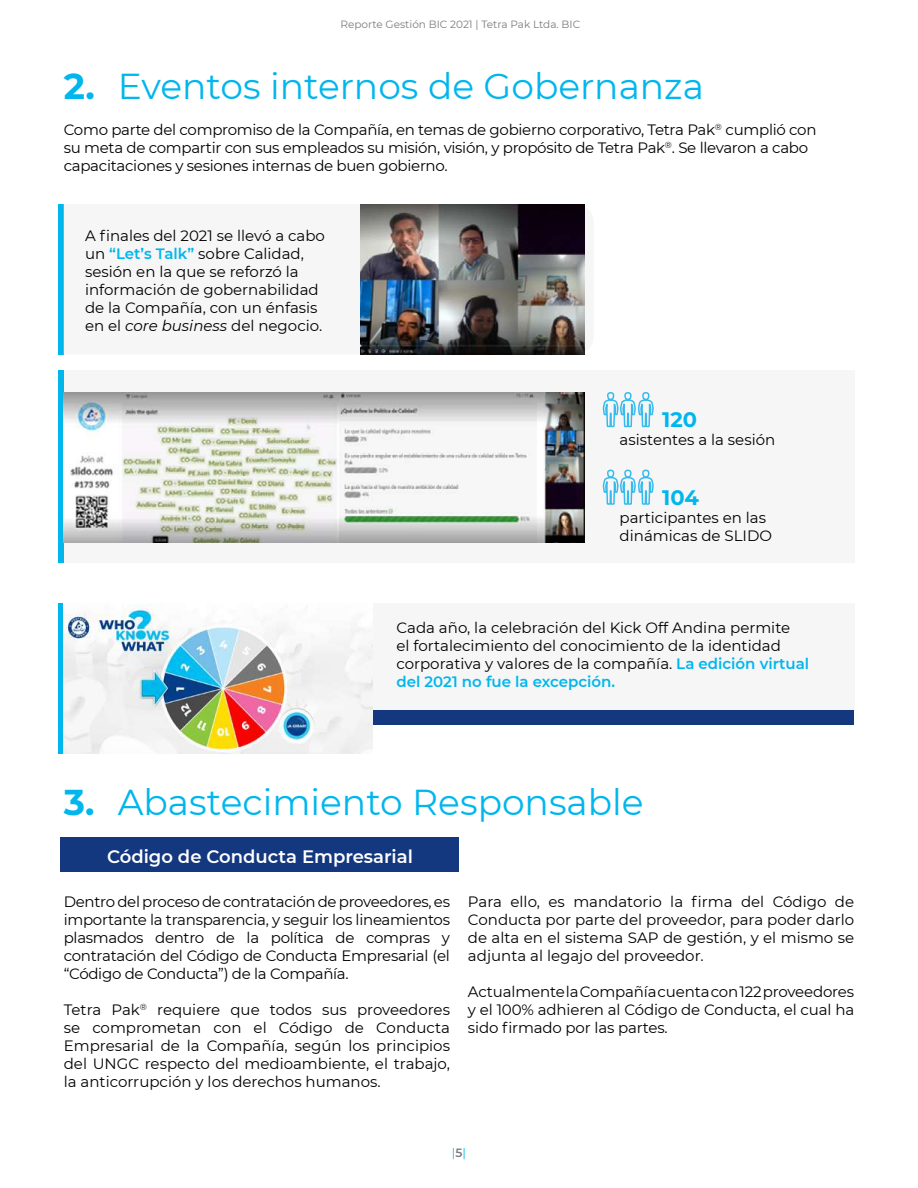
<style>
.page{position:relative;width:918px;height:1188px;background:#fff}
.page>*{position:absolute;margin:0;border:0;box-sizing:border-box;transform-origin:0 0}
.t1{font:36px "Montserrat";color:#00b6ed}
.t2{font:700 21px "Montserrat";color:#00b6ed}
.t3{font:600 18px "Montserrat";color:#fff}
.t4{font:15px/18px "Montserrat";letter-spacing:-.01em;color:#000}
.t5{font:12px "Montserrat";color:#00b6ed}
.t6{font:10.5px "Montserrat";color:#7c7b7b}
.s1{font-weight:700}
.s2{font-weight:600;color:#00b6ed}
.s3{font-style:italic}
.s4{font-weight:600;color:#7c7b7b}
</style>
<div class="page">
<div style="left:58px;top:204px;width:6px;height:150px;background:#00b6ed"></div>
<img style="left:360px;top:204px;width:225px;height:150px">
<div style="left:372px;top:679px;width:482px;height:46px;background:#14387f"></div>
<div style="left:64px;top:604px;width:790px;height:106px;background:#f6f6f6"></div>
<div style="left:58px;top:604px;width:6px;height:150px;background:#00b6ed"></div>
<img style="left:64px;top:610px;width:308px;height:144px">
<div style="left:61px;top:837px;width:398px;height:34px;background:#14387f"></div>
<div style="left:64px;top:370px;width:790px;height:193px;background:#f6f6f6"></div>
<div style="left:58px;top:370px;width:6px;height:193px;background:#00b6ed"></div>
<img style="left:64px;top:392px;width:521px;height:150px">
<svg style="left:602px;top:392px;width:52px;height:113px"></svg>
<p class="t6" style="left:340px;top:17px;width:241px">Reporte Gestión BIC 2021 | Tetra Pak Ltda. BIC</p>
<h1 class="t1" style="left:64px;top:61px;width:642px"><span class="s1">2.</span> Eventos internos de Gobernanza</h1>
<p class="t4" style="left:64px;top:120px;width:754px">Como parte del compromiso de la Compañía, en temas de gobierno corporativo, Tetra Pak<sup>®</sup> cumplió con su meta de compartir con sus empleados su misión, visión, y propósito de Tetra Pak<sup>®</sup>. Se llevaron a cabo capacitaciones y sesiones internas de buen gobierno.</p>
<p class="t4" style="left:85px;top:226px;width:241px">A finales del 2021 se llevó a cabo un <span class="s2">“Let’s Talk”</span> sobre Calidad, sesión en la que se reforzó la información de gobernabilidad de la Compañía, con un énfasis en el <span class="s3">core business</span> del negocio.</p>
<h2 class="t2" style="left:662px;top:404px;width:36px">120</h2>
<p class="t4" style="left:620px;top:430px;width:157px">asistentes a la sesión</p>
<h2 class="t2" style="left:662px;top:482px;width:38px">104</h2>
<p class="t4" style="left:620px;top:508px;width:154px">participantes en las dinámicas de SLIDO</p>
<p class="t4" style="left:396px;top:619px;width:414px">Cada año, la celebración del Kick Off Andina permite<br>el fortalecimiento del conocimiento de la identidad corporativa y valores de la compañía. <span class="s2">La edición virtual del 2021 no fue la excepción.</span></p>
<h1 class="t1" style="left:64px;top:778px;width:581px"><span class="s1">3.</span> Abastecimiento Responsable</h1>
<p class="t3" style="left:107px;top:844px;width:307px">Código de Conducta Empresarial</p>
<p class="t4" style="left:64px;top:892px;width:388px;text-align:justify">Dentro del proceso de contratación de proveedores, es importante la transparencia, y seguir los lineamientos plasmados dentro de la política de compras y contratación del Código de Conducta Empresarial (el “Código de Conducta”) de la Compañía.</p>
<p class="t4" style="left:64px;top:1000px;width:388px;text-align:justify">Tetra Pak<sup>®</sup> requiere que todos sus proveedores se comprometan con el Código de Conducta Empresarial de la Compañía, según los principios del UNGC respecto del medioambiente, el trabajo, la anticorrupción y los derechos humanos.</p>
<p class="t4" style="left:468px;top:892px;width:388px;text-align:justify">Para ello, es mandatorio la firma del Código de Conducta por parte del proveedor, para poder darlo de alta en el sistema SAP de gestión, y el mismo se adjunta al legajo del proveedor.</p>
<p class="t4" style="left:468px;top:982px;width:388px;text-align:justify">Actualmente la Compañía cuenta con 122 proveedores y el 100% adhieren al Código de Conducta, el cual ha sido firmado por las partes.</p>
<p class="t5" style="left:452px;top:1145px;width:16px">|<span class="s4">5</span>|</p>
</div>
